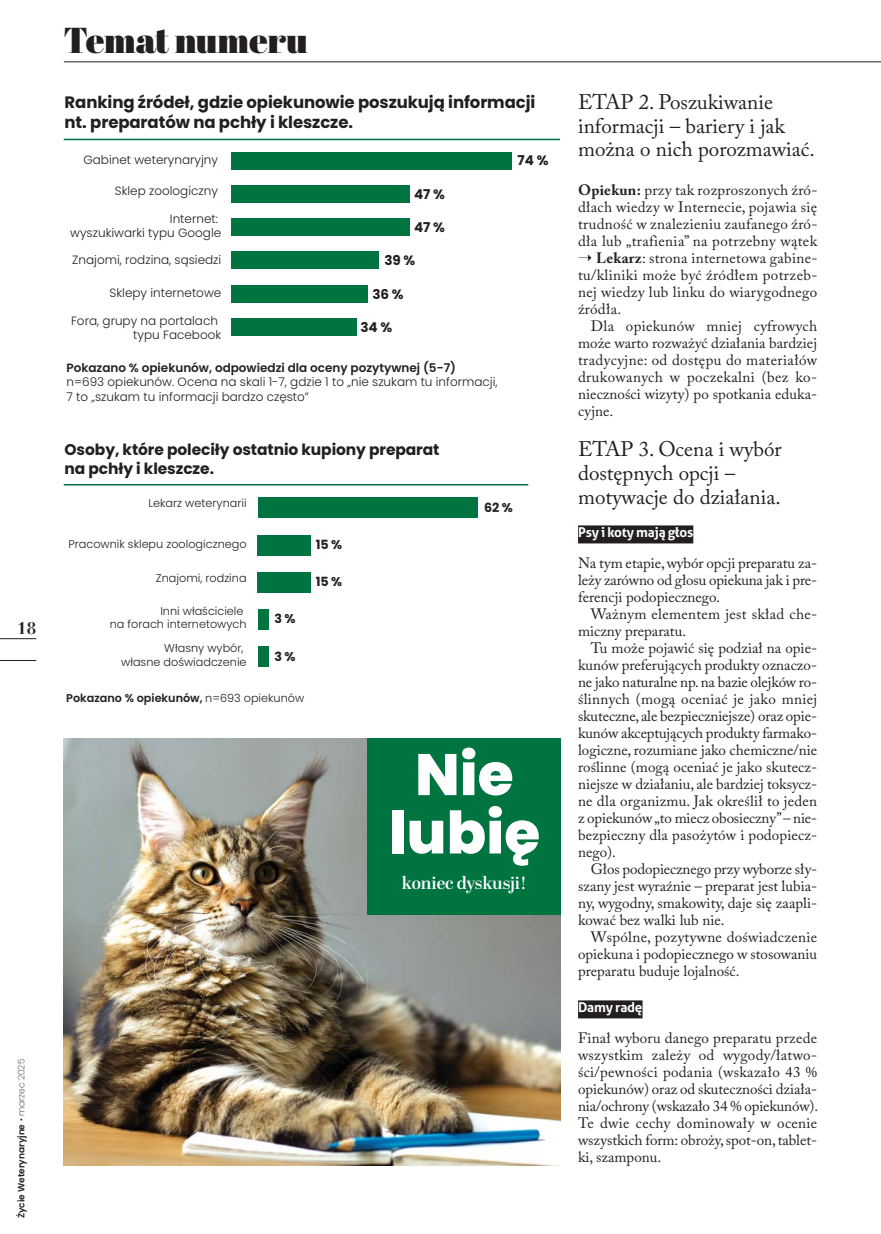
<style>
.page{position:relative;width:881px;height:1234px;background:#fff}
.page>*{position:absolute;margin:0;border:0;box-sizing:border-box;transform-origin:0 0}
.t1{font:800 58.35px/58.3px "Poppins";color:#fff;text-align:center}
.t2{font:900 36px "Abril Display";color:#231f20}
.t3{font:21px/23.7px "Adobe Caslon Pro";color:#231f20}
.t4{font:700 18px "Bauer Bodni EU";color:#231f20}
.t5{font:600 17.55px "Abril Display";letter-spacing:-.005em;color:#fff}
.t6{font:700 16.5px/19.8px "Poppins";letter-spacing:-.005em;color:#231f20}
.t7{font:700 15.45px/18.6px "Poppins";letter-spacing:-.005em;color:#231f20}
.t8{font:15px/17px "Adobe Caslon Pro";color:#231f20;text-align:justify}
.t9{font:15px/17px "Adobe Caslon Pro";letter-spacing:.02em;color:#231f20}
.t10{font:700 13.5px "Aller";letter-spacing:-.015em;color:#fff}
.t11{font:700 13.5px "Poppins";letter-spacing:-.005em;color:#231f20}
.t12{font:700 12.6px "Poppins";color:#231f20}
.t13{font:300 12px/14.4px "Poppins";color:#231f20;text-align:right}
.t14{font:600 12px "Poppins";color:#231f20}
.t15{font:300 11.25px/13.5px "Poppins";color:#231f20;text-align:right}
.t16{font:600 11.25px "Poppins";color:#231f20}
.t17{font:600 9px "Poppins";color:#231f20}
.s1{font-weight:300}
.s2{font-weight:200}
.s3{font-weight:700}
</style>
<div class="page">
<hr style="left:0;top:638px;width:36px;height:1px;background:#231f20">
<hr style="left:0;top:660px;width:36px;height:1px;background:#231f20">
<hr style="left:64px;top:62px;width:816px;height:1px;background:#231f20">
<div style="left:578px;top:525px;width:115px;height:18px;background:#231f20"></div>
<div style="left:578px;top:1000px;width:64px;height:18px;background:#231f20"></div>
<hr style="left:64px;top:139px;width:495px;height:1px;background:#007440">
<div style="left:231px;top:152px;width:281px;height:18px;background:#007440"></div>
<div style="left:231px;top:185px;width:178px;height:18px;background:#007440"></div>
<div style="left:231px;top:218px;width:178px;height:18px;background:#007440"></div>
<div style="left:231px;top:251px;width:148px;height:18px;background:#007440"></div>
<div style="left:231px;top:284px;width:137px;height:18px;background:#007440"></div>
<div style="left:231px;top:317px;width:125px;height:18px;background:#007440"></div>
<hr style="left:64px;top:484px;width:464px;height:1px;background:#007440">
<div style="left:258px;top:498px;width:219px;height:20px;background:#007440"></div>
<div style="left:258px;top:535px;width:53px;height:20px;background:#007440"></div>
<div style="left:258px;top:572px;width:53px;height:20px;background:#007440"></div>
<div style="left:258px;top:609px;width:10px;height:20px;background:#007440"></div>
<div style="left:258px;top:646px;width:10px;height:20px;background:#007440"></div>
<img style="left:64px;top:738px;width:496px;height:427px">
<div style="left:367px;top:738px;width:193px;height:176px;background:#007440"></div>
<p class="t4" style="left:17px;top:616px;width:21px">18</p>
<h2 class="t2" style="left:64px;top:23px;width:245px">Temat numeru</h2>
<p class="t6" style="left:65px;top:94px;width:472px">Ranking źródeł, gdzie opiekunowie poszukują informacji nt. preparatów na pchły i kleszcze.</p>
<p class="t13" style="left:83px;top:153px;width:136px">Gabinet weterynaryjny</p>
<p class="t13" style="left:115px;top:185px;width:105px">Sklep zoologiczny</p>
<p class="t13" style="left:70px;top:212px;width:152px">Internet:<br>wyszukiwarki typu Google</p>
<p class="t13" style="left:72px;top:254px;width:150px">Znajomi, rodzina, sąsiedzi</p>
<p class="t13" style="left:110px;top:286px;width:113px">Sklepy internetowe</p>
<p class="t13" style="left:71px;top:314px;width:152px">Fora, grupy na portalach typu Facebook</p>
<p class="t11" style="left:414px;top:189px;width:32px">47 %</p>
<p class="t11" style="left:414px;top:221px;width:32px">47 %</p>
<p class="t11" style="left:384px;top:254px;width:32px">39 %</p>
<p class="t11" style="left:372px;top:289px;width:33px">36 %</p>
<p class="t11" style="left:360px;top:321px;width:33px">34 %</p>
<p class="t14" style="left:66px;top:360px;width:391px">Pokazano % opiekunów, odpowiedzi dla oceny pozytywnej (5-7)</p>
<p class="t13" style="left:66px;top:376px;width:432px;text-align:left">n=693 opiekunów. Ocena na skali 1-7, gdzie 1 to „nie szukam tu informacji,<br>7 to „szukam tu informacji bardzo często”</p>
<p class="t7" style="left:65px;top:442px;width:376px">Osoby, które poleciły ostatnio kupiony preparat na pchły i kleszcze.</p>
<p class="t11" style="left:517px;top:155px;width:32px">74 %</p>
<p class="t15" style="left:148px;top:497px;width:100px">Lekarz weterynarii</p>
<p class="t15" style="left:68px;top:538px;width:179px">Pracownik sklepu zoologicznego</p>
<p class="t15" style="left:156px;top:572px;width:92px">Znajomi, rodzina</p>
<p class="t15" style="left:110px;top:605px;width:138px">Inni właściciele<br>na forach internetowych</p>
<p class="t15" style="left:121px;top:642px;width:127px">Własny wybór,<br>własne doświadczenie</p>
<p class="t12" style="left:274px;top:614px;width:23px">3 %</p>
<p class="t12" style="left:274px;top:651px;width:23px">3 %</p>
<p class="t16" style="left:66px;top:691px;width:239px">Pokazano % opiekunów, <span class="s1">n=693 opiekunów</span></p>
<p class="t12" style="left:316px;top:539px;width:28px">15 %</p>
<p class="t12" style="left:316px;top:576px;width:28px">15 %</p>
<p class="t12" style="left:484px;top:503px;width:30px">62 %</p>
<h1 class="t1" style="left:388px;top:745px;width:153px">Nie lubię</h1>
<p class="t5" style="left:402px;top:875px;width:126px">koniec dyskusji!</p>
<p class="t17" style="left:18px;top:1217px;width:161px;rotate:-90deg">Życie Weterynaryjne <span class="s2">• marzec 2025</span></p>
<h3 class="t3" style="left:578px;top:92px;width:238px">ETAP 2. Poszukiwanie informacji – bariery i jak można o nich porozmawiać.</h3>
<p class="t8" style="left:578px;top:183px;width:241px"><span class="s3">Opie kun:</span> przy tak roz pro szo nych źró - dłach wie dzy w In ter ne cie, po ja wia się trud ność w zna le zie niu za ufa ne go źró - dła lub „tra fie nia” na po trzeb ny wą tek ➝ <span class="s3">Le karz</span>: stro na in ter ne to wa ga bi ne - tu/kli ni ki mo że być źró dłem po trzeb - nej wie dzy lub lin ku do wia ry god ne go źró dła.</p>
<p class="t8" style="left:578px;top:319px;width:240px;text-indent:13px">Dla opie ku nów mniej cy fro wych mo że war to roz wa żyć dzia ła nia bar dziej tra dy cyj ne: od do stę pu do ma te ria łów dru ko wa nych w po cze kal ni (bez ko - niecz no ści wi zy ty) po spo tka nia edu ka - cyj ne.</p>
<h3 class="t3" style="left:578px;top:440px;width:205px">ETAP 3. Ocena i wybór dostępnych opcji – motywacje do działania.</h3>
<p class="t10" style="left:578px;top:527px;width:117px">Psy i ko ty ma ją głos</p>
<p class="t8" style="left:578px;top:556px;width:240px">Na tym eta pie, wy bór opcji pre pa ra tu za - le ży za rów no od gło su opie ku na jak i pre - fe ren cji pod opiecz ne go.</p>
<p class="t9" style="left:578px;top:607px;width:240px;text-indent:13px">Waż nym ele men tem jest skład che - micz ny pre pa ra tu.</p>
<p class="t8" style="left:578px;top:641px;width:240px;text-indent:13px">Tu mo że po ja wić się po dział na opie - ku nów pre fe ru ją cych pro duk ty ozna czo - ne ja ko na tu ral ne np. na ba zie olej ków ro - ślin nych (mo gą oce niać je ja ko mniej sku tecz ne, ale bez piecz niej sze) oraz opie - ku nów ak cep tu ją cych pro duk ty far ma ko - lo gicz ne, ro zu mia ne ja ko che micz ne/nie ro ślin ne (mo gą oce niać je ja ko sku tecz - niej sze w dzia ła niu, ale bar dziej tok sycz - ne dla or ga ni zmu. Jak okre ślił to je den z opie ku nów „to miecz obo siecz ny” – nie - bez piecz ny dla pa so ży tów i pod opiecz - ne go).</p>
<p class="t8" style="left:578px;top:861px;width:240px;text-indent:13px">Głos pod opiecz ne go przy wy bo rze sły - sza ny jest wy raź nie – pre pa rat jest lu bia - ny, wy god ny, sma ko wi ty, da je się za apli - ko wać bez wal ki lub nie.</p>
<p class="t8" style="left:578px;top:929px;width:240px;text-indent:13px">Wspól ne, po zy tyw ne do świad cze nie opie ku na i pod opiecz ne go w sto so wa niu pre pa ra tu bu du je lo jal ność.</p>
<p class="t10" style="left:578px;top:1002px;width:66px">Da my ra dę</p>
<p class="t8" style="left:578px;top:1031px;width:241px">Fi nał wy bo ru da ne go pre pa ra tu przede wszyst kim za le ży od wy go dy/ła two - ści/pew no ści po da nia (wska za ło 43 % opie ku nów) oraz od sku tecz no ści dzia ła - nia/ochro ny (wska za ło 34 % opie ku nów).<br>Te dwie ce chy do mi no wa ły w oce nie wszyst kich form: ob ro ży, spot -on, ta blet - ki, szam po nu.</p>
</div>
